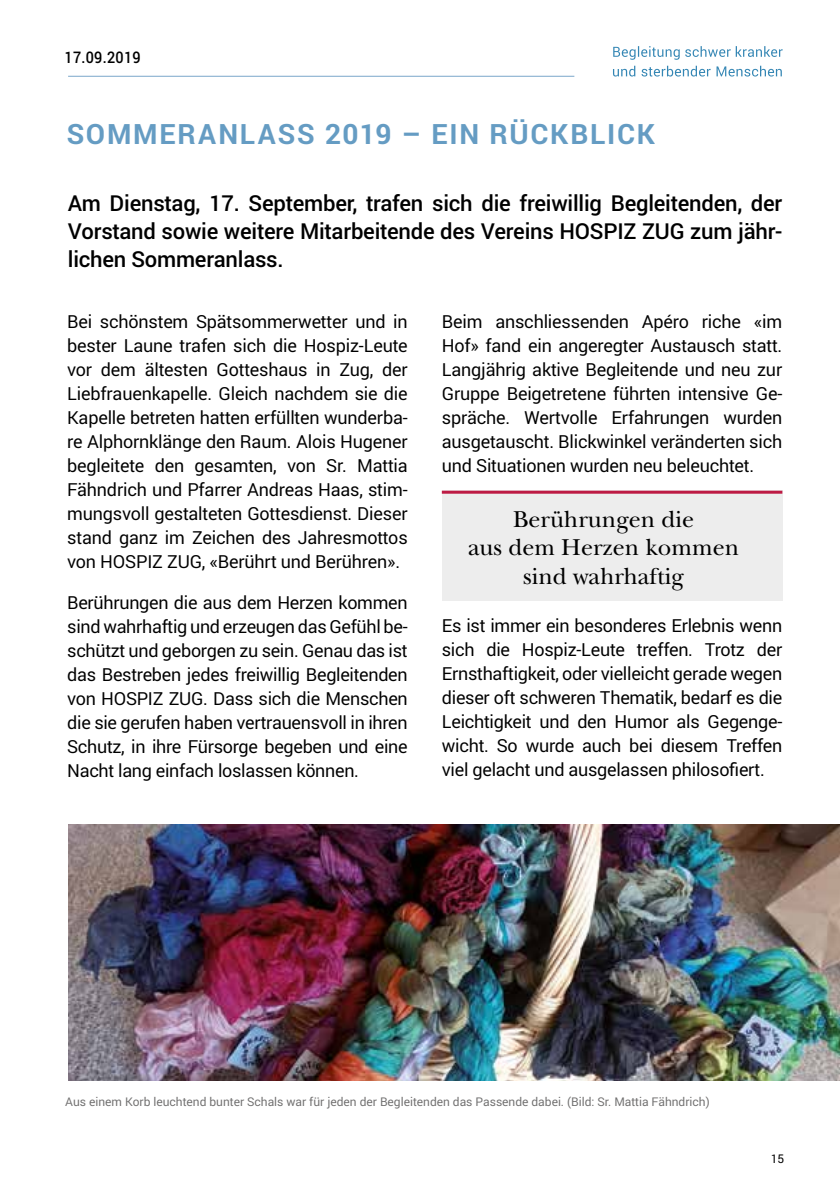
<style>
.page{position:relative;width:840px;height:1191px;background:#fff}
.page>*{position:absolute;margin:0;border:0;box-sizing:border-box;transform-origin:0 0}
.t1{font:700 28px "Roboto";letter-spacing:.06em;color:#659cc3}
.t2{font:24px/28px "New Baskerville";color:#000;text-align:center}
.t3{font:500 22px/28px "Roboto";letter-spacing:-.01em;color:#000;text-align:justify}
.t4{font:18px/24px "Roboto";letter-spacing:-.015em;color:#000;text-align:justify}
.t5{font:500 16px "Roboto";letter-spacing:.02em;color:#000;scale:.9 1}
.t6{font:12px "Roboto";color:#706f6f}
.t7{font:12px "Roboto";color:#000}
</style>
<div class="page">
<hr style="left:68px;top:76px;width:506px;height:1px;background:#7aa7ca">
<svg style="left:613px;top:66px;width:168px;height:11px"></svg>
<svg style="left:613px;top:46px;width:169px;height:14px"></svg>
<div style="left:441px;top:491px;width:341px;height:110px;background:#ededed"></div>
<hr style="left:441px;top:491px;width:341px;height:3px;background:#bd1b44">
<img style="left:68px;top:824px;width:771px;height:256px">
<p class="t5" style="left:64px;top:46px;width:86px">17.09.2019</p>
<h1 class="t1" style="left:67px;top:115px;width:589px">SOMMERANLASS 2019 – EIN RÜCKBLICK</h1>
<p class="t3" style="left:68px;top:188px;width:715px">Am Dienstag, 17. September, trafen sich die freiwillig Begleitenden, der Vorstand sowie weitere Mitarbeitende des Vereins HOSPIZ ZUG zum jähr&shy;lichen Sommeranlass.</p>
<p class="t4" style="left:67px;top:308px;width:342px">Bei schönstem Spätsommerwetter und in bester Laune trafen sich die Hospiz-Leute vor dem ältesten Gotteshaus in Zug, der Liebfrauenkapelle. Gleich nachdem sie die Kapelle betreten hatten erfüllten wunderba&shy;re Alphornklänge den Raum. Alois Hugener begleitete den gesamten, von Sr. Mattia Fähndrich und Pfarrer Andreas Haas, stim&shy;mungsvoll gestalteten Gottesdienst. Dieser stand ganz im Zeichen des Jahresmottos von HOSPIZ ZUG, «Berührt und Berühren».</p>
<p class="t4" style="left:67px;top:589px;width:342px">Berührungen die aus dem Herzen kommen sind wahrhaftig und erzeugen das Gefühl be&shy;schützt und geborgen zu sein. Genau das ist das Bestreben jedes freiwillig Begleitenden von HOSPIZ ZUG. Dass sich die Menschen die sie gerufen haben vertrauensvoll in ihren Schutz, in ihre Fürsorge begeben und eine Nacht lang einfach loslassen können.</p>
<p class="t4" style="left:441px;top:308px;width:342px">Beim anschliessenden Apéro riche «im Hof» fand ein angeregter Austausch statt.<br>Langjährig aktive Begleitende und neu zur Gruppe Beigetretene führten intensive Ge&shy;spräche. Wertvolle Erfahrungen wurden ausgetauscht. Blickwinkel veränderten sich und Situationen wurden neu beleuchtet.</p>
<h2 class="t2" style="left:468px;top:506px;width:272px">Berührungen die<br>aus dem Herzen kommen sind wahrhaftig</h2>
<p class="t4" style="left:441px;top:612px;width:342px">Es ist immer ein besonderes Erlebnis wenn sich die Hospiz-Leute treffen. Trotz der Ernsthaftigkeit, oder vielleicht gerade wegen dieser oft schweren Thematik, bedarf es die Leichtigkeit und den Humor als Gegenge&shy;wicht. So wurde auch bei diesem Treffen viel gelacht und ausgelassen philosofiert.</p>
<p class="t6" style="left:65px;top:1093px;width:645px">Aus einem Korb leuchtend bunter Schals war für jeden der Begleitenden das Passende dabei. (Bild: Sr. Mattia Fähndrich)</p>
<p class="t7" style="left:770px;top:1150px;width:15px">15</p>
</div>
